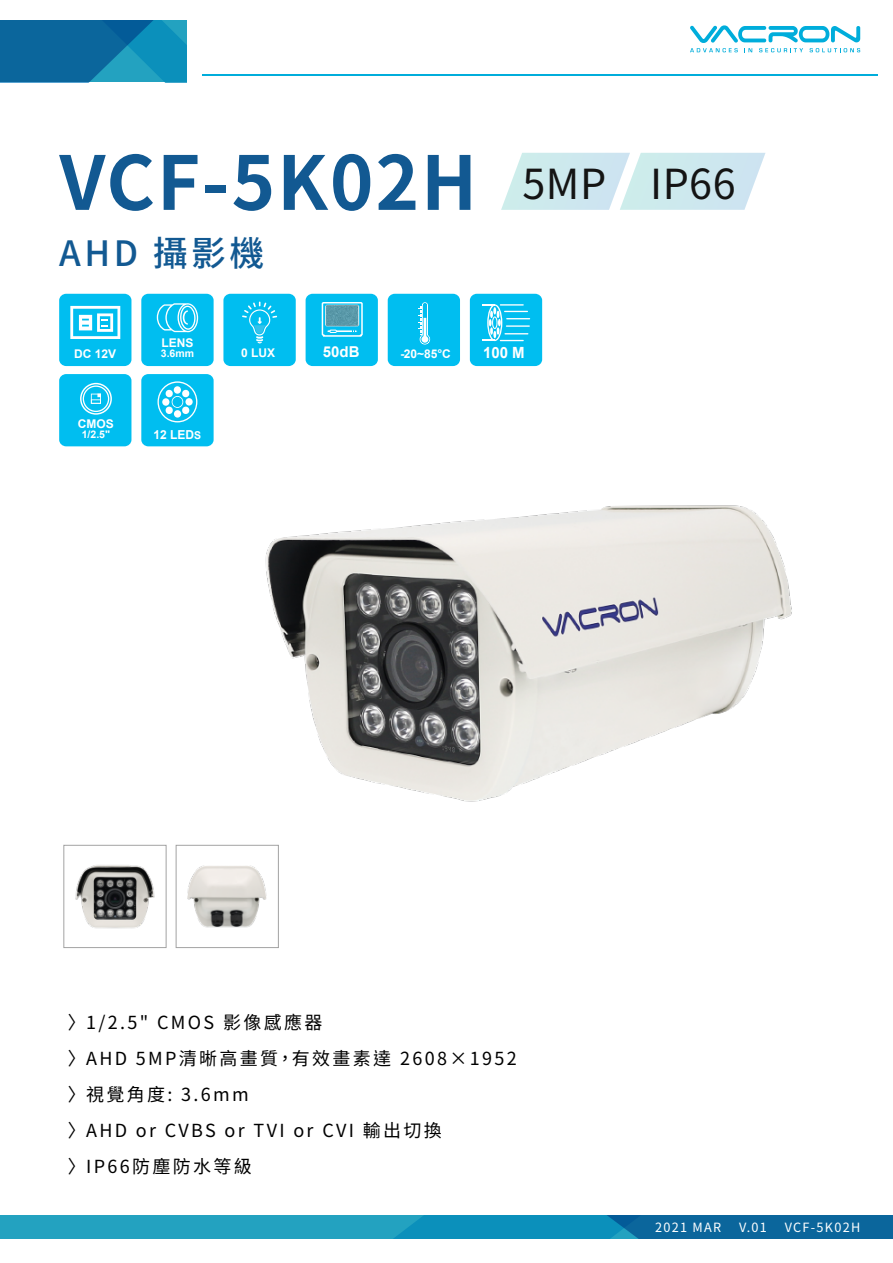
<style>
.page{position:relative;width:893px;height:1263px;background:#fff}
.page>*{position:absolute;margin:0;border:0;box-sizing:border-box;transform-origin:0 0}
.t1{font:700 74.25px "Noto Sans CJ Ktc";letter-spacing:.025em;color:#125992}
.t2{font:41.4px "Noto Sans CJ Ktc";letter-spacing:.01em;color:#141414}
.t3{font:500 34.95px "Noto Sans CJ Ktc";letter-spacing:.1em;color:#125992}
.t4{font:18px/36px "Noto Sans CJ Ktc";letter-spacing:.13em;color:#000}
.t5{font:700 15.45px "Arial";color:#fff}
.t6{font:700 15px "Arial";color:#fff}
.t7{font:12.75px "Noto Sans CJ Ktc";letter-spacing:.1em;color:#fff}
.t8{font:700 12.3px "Arial";color:#fff}
.t9{font:700 12px "Arial";color:#fff}
.t10{font:700 10.5px "Arial";color:#fff}
.s1{font-size:10.8px}
</style>
<div class="page">
<div style="left:0;top:1215px;width:893px;height:23px;background:#23a2c0"></div>
<svg style="left:395px;top:1215px;width:498px;height:23px;background:#0b79aa"></svg>
<hr style="left:202px;top:74px;width:676px;height:2px;background:#00addb">
<svg style="left:0;top:20px;width:186px;height:62px;background:#0d76a7"></svg>
<svg style="left:690px;top:25px;width:170px;height:27px"></svg>
<div style="left:141px;top:294px;width:73px;height:72px;background:#00bef0;border-radius:7px"></div>
<svg style="left:157px;top:303px;width:41px;height:29px"></svg>
<div style="left:59px;top:294px;width:72px;height:72px;background:#00bef0;border-radius:7px"></div>
<svg style="left:70px;top:306px;width:50px;height:33px"></svg>
<div style="left:223px;top:294px;width:73px;height:72px;background:#00bef0;border-radius:7px"></div>
<svg style="left:242px;top:302px;width:35px;height:41px"></svg>
<div style="left:306px;top:294px;width:72px;height:72px;background:#00bef0;border-radius:7px"></div>
<svg style="left:322px;top:303px;width:40px;height:32px"></svg>
<div style="left:322px;top:302px;width:41px;height:34px;border:2px solid #fff"></div>
<svg style="left:325px;top:305px;width:34px;height:28px"></svg>
<div style="left:325px;top:305px;width:34px;height:21px;background:#5998a9;border-radius:2px"></div>
<div style="left:325px;top:305px;width:34px;height:21px;border:1px solid #fff;border-radius:2px"></div>
<div style="left:388px;top:294px;width:72px;height:72px;background:#00bef0;border-radius:7px"></div>
<svg style="left:418px;top:302px;width:12px;height:43px"></svg>
<div style="left:470px;top:294px;width:72px;height:72px;background:#00bef0;border-radius:7px"></div>
<svg style="left:482px;top:304px;width:48px;height:37px"></svg>
<div style="left:141px;top:374px;width:73px;height:72px;background:#00bef0;border-radius:7px"></div>
<svg style="left:158px;top:381px;width:39px;height:41px"></svg>
<div style="left:63px;top:845px;width:103px;height:103px;border:1px solid #a3a3a3"></div>
<div style="left:176px;top:845px;width:103px;height:103px;border:1px solid #a3a3a3"></div>
<img style="left:265px;top:505px;width:527px;height:297px">
<img style="left:75px;top:865px;width:80px;height:63px">
<img style="left:188px;top:866px;width:79px;height:61px">
<svg style="left:501px;top:153px;width:264px;height:57px;background:#d3eaf0"></svg>
<div style="left:59px;top:374px;width:72px;height:72px;background:#00bef0;border-radius:7px"></div>
<svg style="left:80px;top:383px;width:32px;height:32px"></svg>
<h1 class="t1" style="left:59px;top:141px;width:419px">VCF-5K02H</h1>
<h3 class="t3" style="left:59px;top:234px;width:207px">AHD 攝影機</h3>
<h2 class="t2" style="left:523px;top:161px;width:215px">5MP IP66</h2>
<p class="t9" style="left:161px;top:334px;width:34px">LENS</p>
<p class="t9" style="left:74px;top:345px;width:44px">DC 12V</p>
<p class="t10" style="left:161px;top:346px;width:35px">3.6mm</p>
<p class="t9" style="left:241px;top:344px;width:36px">0 LUX</p>
<p class="t6" style="left:323px;top:341px;width:38px">50dB</p>
<p class="t9" style="left:400px;top:345px;width:52px">-20~85°C</p>
<p class="t9" style="left:78px;top:415px;width:37px">CMOS</p>
<p class="t10" style="left:82px;top:427px;width:30px">1/2.5"</p>
<p class="t8" style="left:154px;top:426px;width:49px">12 LED<span class="s1">S</span></p>
<p class="t5" style="left:483px;top:342px;width:43px">100 M</p>
<p class="t4" style="left:68px;top:1005px;width:450px">〉 1/2.5" CMOS 影像感應器<br>〉 AHD 5MP清晰高畫質，有效畫素達 2608×1952〉 視覺角度: 3.6mm<br>〉 AHD or CVBS or TVI or CVI 輸出切換<br>〉 IP66防塵防水等級</p>
<p class="t7" style="left:655px;top:1220px;width:68px">2021 MAR</p>
<p class="t7" style="left:739px;top:1220px;width:29px">V.01</p>
<p class="t7" style="left:785px;top:1220px;width:77px">VCF-5K02H</p>
</div>
